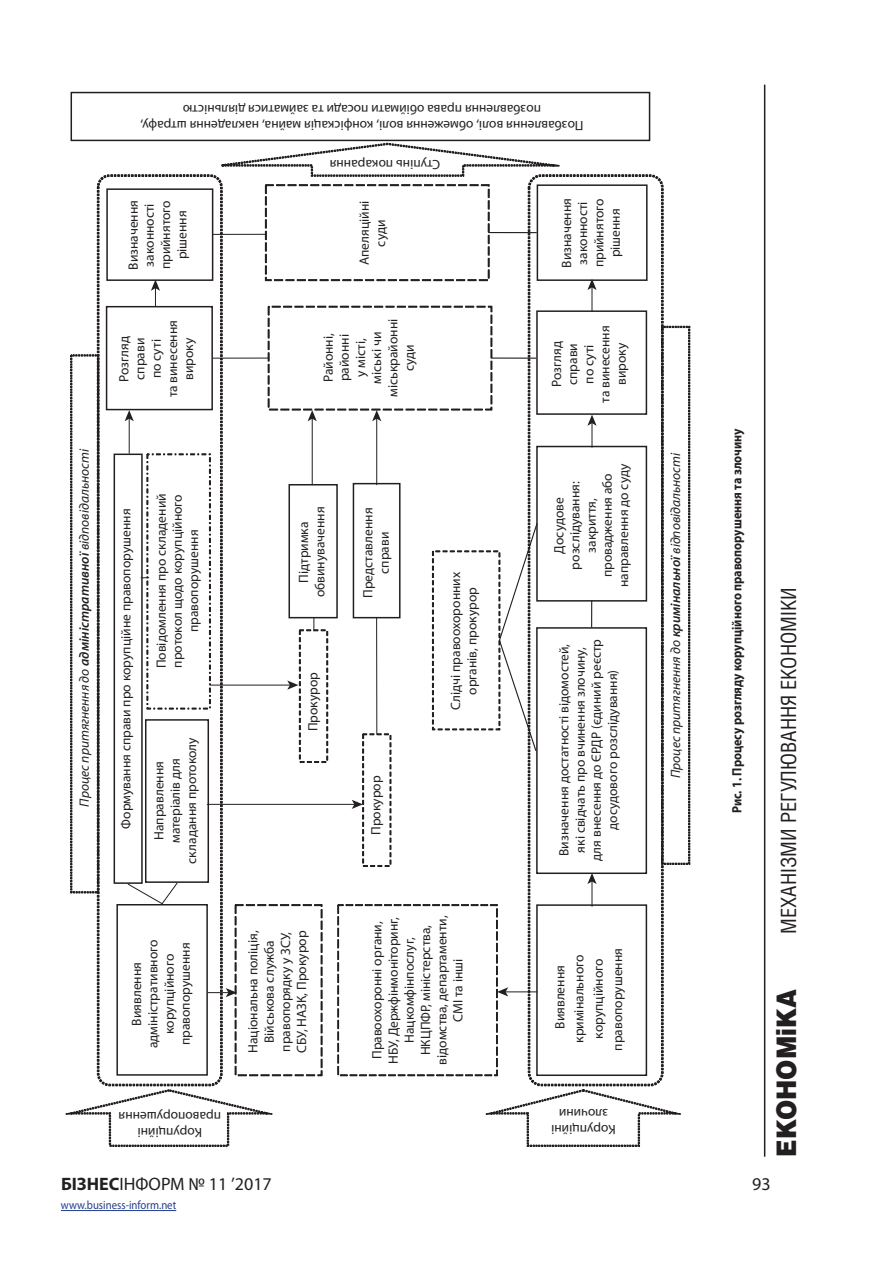
<style>
.page{position:relative;width:893px;height:1263px;background:#fff}
.page>*{position:absolute;margin:0;border:0;box-sizing:border-box;transform-origin:0 0}
.t1{font:900 27px "Helios";color:#231f20;scale:.9 1}
.t2{font:21px "Helios Cond";color:#231f20}
.t3{font:18px "Myriad Pro";color:#231f20}
.t4{font:13.5px/16.2px "Myriad Pro";color:#231f20;text-align:center}
.t5{font:italic 13.5px "Myriad Pro";color:#231f20}
.Title_table{font:700 13.5px "Myriad Pro";color:#231f20;scale:.9 1}
.t6{font:12px "Myriad Pro";color:#253f8e;scale:.9 1}
.s1{font-weight:600}
.s2{font-weight:700}
</style>
<div class="page">
<hr style="left:764px;top:85px;width:1px;height:1072px;background:#231f20">
<hr style="left:61px;top:1210px;width:115px;height:1px;background:#253f8e">
<div style="left:71px;top:92px;width:579px;height:49px;border:2px solid #231f20"></div>
<svg style="left:70px;top:354px;width:24px;height:539px"></svg>
<svg style="left:666px;top:326px;width:24px;height:539px"></svg>
<svg style="left:224px;top:143px;width:303px;height:34px"></svg>
<svg style="left:486px;top:1103px;width:195px;height:44px"></svg>
<svg style="left:265px;top:184px;width:225px;height:97px"></svg>
<div style="left:288px;top:484px;width:50px;height:134px;border:2px solid #231f20"></div>
<div style="left:353px;top:483px;width:48px;height:135px;border:2px solid #231f20"></div>
<svg style="left:65px;top:1089px;width:208px;height:58px"></svg>
<hr style="left:489px;top:232px;width:47px;height:1px;background:#231f20">
<hr style="left:213px;top:358px;width:56px;height:1px;background:#231f20">
<hr style="left:213px;top:234px;width:52px;height:1px;background:#231f20">
<hr style="left:491px;top:357px;width:45px;height:2px;background:#231f20">
<hr style="left:376px;top:618px;width:1px;height:116px;background:#231f20">
<svg style="left:432px;top:550px;width:95px;height:181px"></svg>
<svg style="left:94px;top:164px;width:130px;height:923px"></svg>
<svg style="left:527px;top:160px;width:139px;height:955px"></svg>
<hr style="left:129px;top:418px;width:1px;height:35px;background:#231f20">
<svg style="left:125px;top:410px;width:9px;height:11px"></svg>
<svg style="left:151px;top:280px;width:9px;height:26px"></svg>
<svg style="left:208px;top:904px;width:114px;height:172px"></svg>
<hr style="left:505px;top:991px;width:32px;height:1px;background:#231f20">
<svg style="left:337px;top:904px;width:171px;height:172px"></svg>
<hr style="left:207px;top:804px;width:148px;height:1px;background:#231f20">
<svg style="left:352px;top:734px;width:39px;height:133px"></svg>
<hr style="left:210px;top:685px;width:80px;height:1px;background:#231f20">
<svg style="left:287px;top:618px;width:41px;height:145px"></svg>
<hr style="left:312px;top:418px;width:1px;height:67px;background:#231f20">
<hr style="left:376px;top:418px;width:1px;height:67px;background:#231f20">
<svg style="left:268px;top:306px;width:224px;height:115px"></svg>
<svg style="left:587px;top:873px;width:10px;height:33px"></svg>
<svg style="left:587px;top:415px;width:10px;height:32px"></svg>
<svg style="left:587px;top:279px;width:10px;height:33px"></svg>
<p class="t4" style="left:584px;top:134px;width:445px;rotate:-180deg">Позбавлення волі, обмеження волі, конфіскація майна, накладення штрафу, позбавлення права обіймати посади та займатися діяльністю</p>
<p class="t4" style="left:440px;top:173px;width:112px;rotate:-180deg">Ступінь покарання</p>
<p class="t4" style="left:125px;top:270px;width:71px;rotate:-90deg">Визначення законності прийнятого рішення</p>
<p class="t4" style="left:558px;top:268px;width:71px;rotate:-90deg">Визначення законності прийнятого рішення</p>
<p class="t4" style="left:356px;top:265px;width:66px;rotate:-90deg">Апеляційні суди</p>
<p class="t4" style="left:116px;top:397px;width:79px;rotate:-90deg">Розгляд справи<br>по суті<br>та винесення вироку</p>
<p class="t4" style="left:320px;top:397px;width:80px;rotate:-90deg">Районні, районні<br>у місті,<br>міські чи міськрайонні суди</p>
<p class="t4" style="left:548px;top:403px;width:79px;rotate:-90deg">Розгляд справи<br>по суті<br>та винесення вироку</p>
<p class="t5" style="left:76px;top:807px;width:359px;rotate:-90deg">Процес притягнення до <span class="s1">адміністративної</span>відповідальності</p>
<p class="t5" style="left:667px;top:778px;width:327px;rotate:-90deg">Процес притягнення до <span class="s1">кримінальної</span>відповідальності</p>
<p class="t4" style="left:550px;top:587px;width:125px;rotate:-90deg">Досудове розслідування: закриття, провадження або направлення до суду</p>
<p class="t4" style="left:153px;top:668px;width:176px;rotate:-90deg">Повідомлення про складений протокол щодо корупційного правопорушення</p>
<p class="t4" style="left:295px;top:597px;width:92px;rotate:-90deg">Підтримка обвинувачення</p>
<p class="t4" style="left:118px;top:829px;width:321px;rotate:-90deg">Формування справи про корупційне правопорушення</p>
<p class="t4" style="left:360px;top:598px;width:92px;rotate:-90deg">Представлення справи</p>
<p class="t4" style="left:447px;top:710px;width:139px;rotate:-90deg">Слідчі правоохоронних органів, прокурор</p>
<p class="t4" style="left:556px;top:861px;width:223px;rotate:-90deg">Визначення достатності відомостей, які свідчать про вчинення злочину, для внесення до ЄРДР (єдиний реєстр досудового розслідування)</p>
<p class="t4" style="left:304px;top:731px;width:61px;rotate:-90deg">Прокурор</p>
<p class="t4" style="left:151px;top:864px;width:128px;rotate:-90deg">Направлення матеріалів для складання протоколу</p>
<p class="t4" style="left:368px;top:835px;width:61px;rotate:-90deg">Прокурор</p>
<p class="t4" style="left:128px;top:1048px;width:110px;rotate:-90deg">Виявлення адміністративного корупційного правопорушення</p>
<p class="t4" style="left:221px;top:1141px;width:104px;rotate:-180deg">Корупційні правопорушення</p>
<p class="t4" style="left:245px;top:1053px;width:124px;rotate:-90deg">Національна поліція,<br>Військова служба правопорядку у ЗСУ,<br>СБУ, НАЗК, Прокурор</p>
<p class="t4" style="left:369px;top:1065px;width:151px;rotate:-90deg">Правоохоронні органи,<br>НБУ, Держфінмоніторинг,<br>Нацкомфінпослуг,<br>НКЦПФР, міністерства, відомства, департаменти,<br>СМІ та інші</p>
<p class="t4" style="left:550px;top:1050px;width:104px;line-height:19.2px;rotate:-90deg">Виявлення кримінального корупційного правопорушення</p>
<p class="t4" style="left:616px;top:1138px;width:66px;rotate:-180deg">Корупційні злочини</p>
<p class="Title_table" style="left:728px;top:813px;width:429px;rotate:-90deg">Рис. 1. Процесу розгляду корупційного правопорушення та злочину</p>
<h2 class="t2" style="left:776px;top:934px;width:345px;rotate:-90deg">механІзмИ регулювання економіки</h2>
<h1 class="t1" style="left:769px;top:1157px;width:188px;rotate:-90deg">ЕКОНОМіКА</h1>
<h3 class="t3" style="left:61px;top:1173px;width:212px"><span class="s2">БІЗНЕС</span>ІНФОРМ № 11 ’2017</h3>
<h3 class="t3" style="left:752px;top:1173px;width:20px">93</h3>
<p class="t6" style="left:61px;top:1198px;width:130px">www.business-inform.net</p>
</div>
